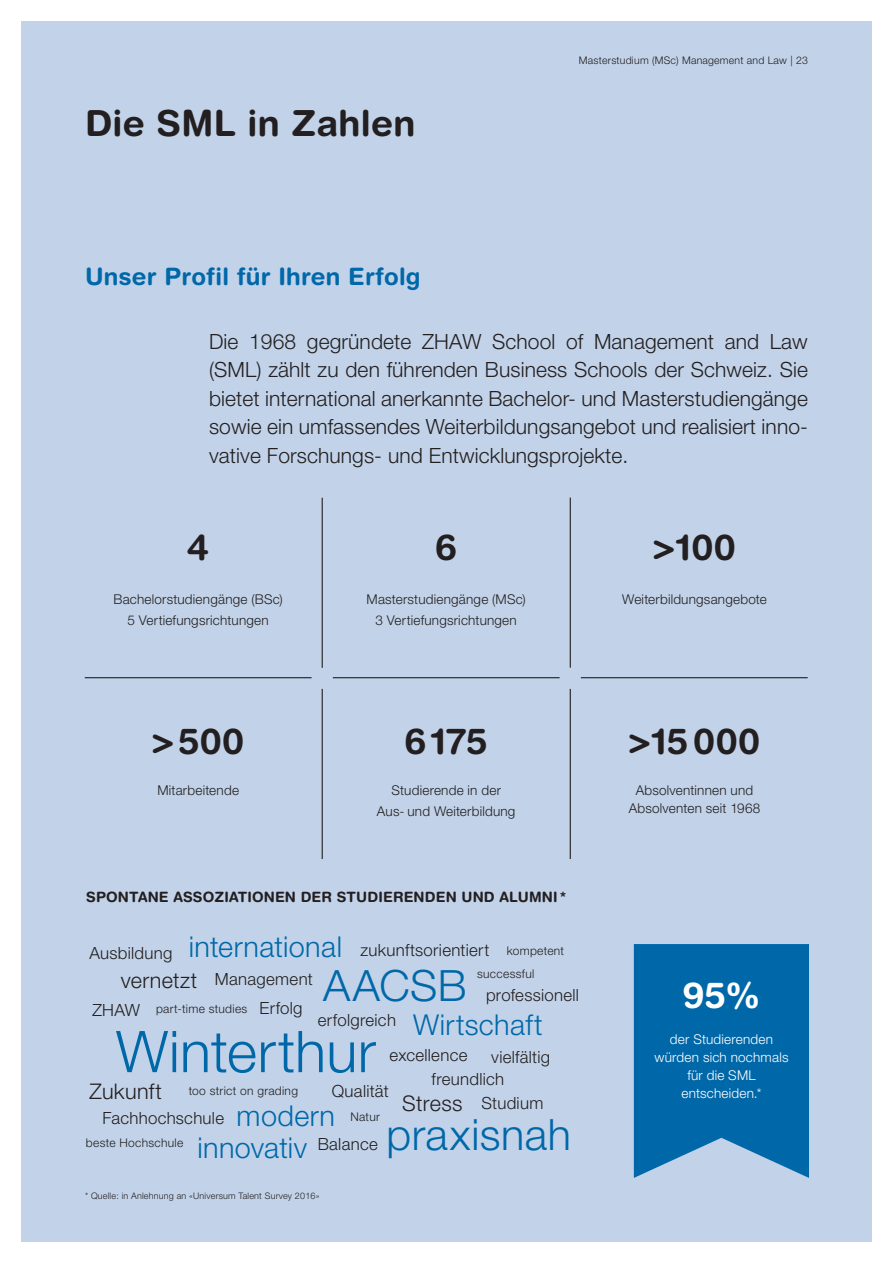
<style>
.page{position:relative;width:893px;height:1263px;background:#fff}
.page>*{position:absolute;margin:0;border:0;box-sizing:border-box;transform-origin:0 0}
.t1{font:300 57.6px "Helvetica Neue LT Pro";letter-spacing:.005em;color:#0068a9}
.t2{font:300 43.2px "Helvetica Neue LT Pro";letter-spacing:.01em;color:#0068a9}
.t3{font:700 36px "Helvetica Rounded LT Std";letter-spacing:.005em;color:#231f20}
.t4{font:700 36px "Helvetica Rounded LT Std";color:#fff}
.t5{font:300 28.8px "Helvetica Neue LT Pro";letter-spacing:.015em;color:#0068a9}
.t6{font:700 24px "Helvetica Rounded LT Std";letter-spacing:.01em;color:#0068a9}
.t7{font:300 21.6px "Helvetica Neue LT Pro";letter-spacing:.015em;color:#231f20}
.t8{font:300 21px/28.5px "Helvetica Neue LT Pro";letter-spacing:.005em;color:#231f20;text-align:justify}
.t9{font:300 16.8px/29.5px "Helvetica Neue LT Pro";letter-spacing:.02em;color:#231f20}
.t10{font:700 14.25px "Helvetica Rounded LT Std";letter-spacing:.01em;color:#231f20}
.t11{font:300 13.5px/21.3px "Helvetica Neue LT Pro";letter-spacing:.015em;color:#231f20;text-align:center}
.t12{font:300 13.5px/18px "Helvetica Neue LT Pro";letter-spacing:.015em;color:#fff;text-align:center}
.t13{font:300 12px/22px "Helvetica Neue LT Pro";letter-spacing:.025em;color:#231f20}
.t14{font:300 10.5px "Helvetica Neue LT Pro";letter-spacing:.02em;color:#231f20}
.t15{font:300 9px "Helvetica Neue LT Pro";letter-spacing:.02em;color:#231f20}
.s1{font-size:21.6px}
</style>
<div class="page">
<div style="left:21px;top:21px;width:851px;height:1221px;background:#c2d3e9"></div>
<svg style="left:634px;top:944px;width:175px;height:234px"></svg>
<hr style="left:322px;top:498px;width:1px;height:170px;background:#231f20">
<hr style="left:570px;top:497px;width:1px;height:171px;background:#231f20">
<hr style="left:322px;top:689px;width:1px;height:170px;background:#231f20">
<hr style="left:570px;top:689px;width:1px;height:170px;background:#231f20">
<hr style="left:85px;top:677px;width:227px;height:1px;background:#231f20">
<hr style="left:333px;top:677px;width:227px;height:1px;background:#231f20">
<hr style="left:581px;top:677px;width:227px;height:1px;background:#231f20">
<h3 class="t3" style="left:85px;top:101px;width:332px">Die SML in Zahlen</h3>
<p class="t6" style="left:85px;top:262px;width:337px">Unser Profil für Ihren Erfolg</p>
<p class="t14" style="left:579px;top:54px;width:230px">Masterstudium (MSc) Management and Law | 23</p>
<p class="t8" style="left:209px;top:327px;width:600px">Die 1968 gegründete ZHAW School of Management and Law (SML) zählt zu den führenden Business Schools der Schweiz. Sie bietet international anerkannte Bachelor- und Masterstudiengänge sowie ein umfassendes Weiterbildungsangebot und realisiert inno&shy;vative Forschungs- und Entwicklungsprojekte.</p>
<h3 class="t3" style="left:187px;top:525px;width:23px">4</h3>
<h3 class="t3" style="left:435px;top:525px;width:24px">6</h3>
<h3 class="t3" style="left:653px;top:525px;width:84px">&gt;100</h3>
<p class="t11" style="left:114px;top:588px;width:171px">Bachelorstudiengänge (BSc)<br>5 Vertiefungsrichtungen</p>
<p class="t11" style="left:367px;top:588px;width:161px">Masterstudiengänge (MSc)<br>3 Vertiefungsrichtungen</p>
<p class="t11" style="left:622px;top:588px;width:146px">Weiterbildungsangebote</p>
<h3 class="t3" style="left:152px;top:719px;width:94px">&gt;500</h3>
<h3 class="t3" style="left:405px;top:719px;width:85px">6175</h3>
<h3 class="t3" style="left:629px;top:719px;width:133px">&gt;15000</h3>
<p class="t11" style="left:157px;top:779px;width:83px">Mitarbeitende</p>
<p class="t11" style="left:377px;top:779px;width:140px">Studierende in der<br>Aus- und Weiterbildung</p>
<p class="t11" style="left:629px;top:781px;width:133px;line-height:18px">Absolventinnen und<br>Absolventen seit 1968</p>
<p class="t10" style="left:86px;top:888px;width:482px">SPONTANE ASSOZIATIONEN DER STUDIERENDEN UND ALUMNI *</p>
<h3 class="t5" style="left:189px;top:929px;width:155px">international</h3>
<h2 class="t2" style="left:323px;top:959px;width:145px">AACSB</h2>
<h1 class="t1" style="left:116px;top:1016px;width:261px">Winterthur</h1>
<p class="t9" style="left:360px;top:935px;width:130px">zukunftsorientiert</p>
<p class="t13" style="left:477px;top:940px;width:89px;text-indent:30px">kompetent successful</p>
<p class="t9" style="left:89px;top:938px;width:85px">Ausbildung</p>
<p class="t9" style="left:259px;top:964px;width:55px;text-indent:-45px">Management<br>Erfolg</p>
<p class="t7" style="left:121px;top:967px;width:78px">vernetzt</p>
<p class="t9" style="left:486px;top:980px;width:95px">professionell</p>
<p class="t9" style="left:92px;top:994px;width:49px">ZHAW</p>
<p class="t13" style="left:156px;top:998px;width:93px">part-time studies</p>
<p class="t9" style="left:318px;top:1004px;width:80px">erfolgreich</p>
<h3 class="t5" style="left:413px;top:1007px;width:131px">Wirtschaft</h3>
<p class="t9" style="left:390px;top:1040px;width:79px">excellence</p>
<p class="t9" style="left:491px;top:1041px;width:60px">vielfältig</p>
<p class="t9" style="left:402px;top:1088px;width:143px"><span class="s1">Stress</span> Studium</p>
<p class="t9" style="left:432px;top:1064px;width:74px">freundlich</p>
<p class="t7" style="left:89px;top:1078px;width:74px">Zukunft</p>
<p class="t9" style="left:332px;top:1076px;width:59px">Qualität</p>
<p class="t13" style="left:189px;top:1079px;width:111px">too strict on grading</p>
<h3 class="t5" style="left:197px;top:1130px;width:111px">innovativ</h3>
<h3 class="t5" style="left:237px;top:1098px;width:100px">modern</h3>
<p class="t9" style="left:102px;top:1103px;width:123px">Fachhochschule</p>
<p class="t13" style="left:350px;top:1106px;width:31px">Natur</p>
<h2 class="t2" style="left:386px;top:1108px;width:186px">praxisnah</h2>
<p class="t13" style="left:86px;top:1131px;width:99px">beste Hochschule</p>
<p class="t9" style="left:318px;top:1129px;width:62px">Balance</p>
<p class="t15" style="left:85px;top:1190px;width:236px">* Quelle: in Anlehnung an «Universum Talent Survey 2016»</p>
<h3 class="t4" style="left:682px;top:974px;width:80px">95%</h3>
<p class="t12" style="left:655px;top:1030px;width:135px">der Studierenden würden sich nochmals für die SML entscheiden.*</p>
</div>
